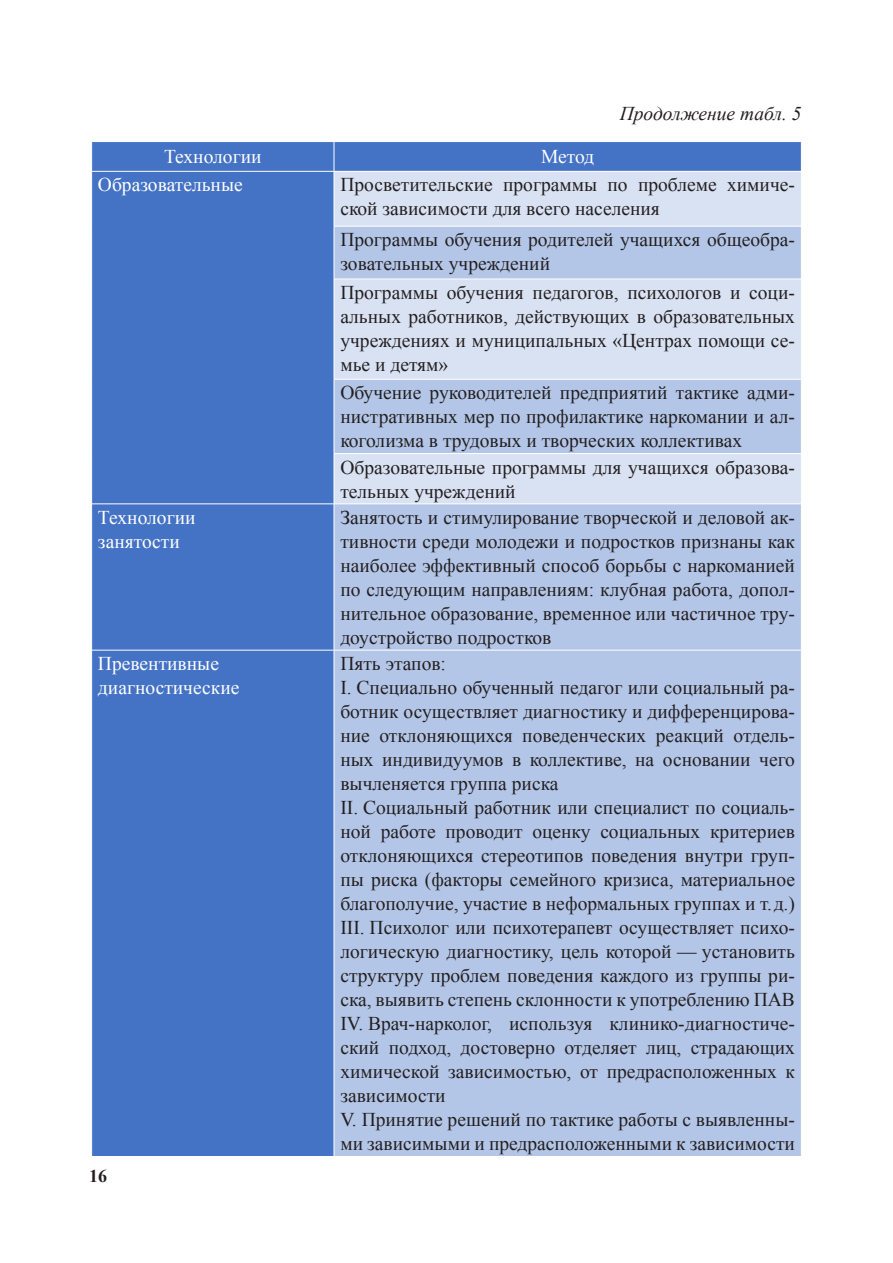
<style>
.page{position:relative;width:893px;height:1263px;background:#fff}
.page>*{position:absolute;margin:0;border:0;box-sizing:border-box;transform-origin:0 0}
.таблица{font:19.5px/24px "Times New Roman";color:#231f20;text-align:justify}
.таблица-2{font:19.5px/24px "Times New Roman";color:#fff}
.сл__таблица{font:italic 19.5px "Times New Roman";color:#231f20}
.t1{font:700 18px "Times New Roman";color:#231f20}
</style>
<div class="page">
<div style="left:92px;top:142px;width:709px;height:1014px;background:#4472c4"></div>
<div style="left:335px;top:172px;width:466px;height:54px;background:#d9e2f3"></div>
<svg style="left:335px;top:227px;width:466px;height:929px;background:#bacae8"></svg>
<hr style="left:92px;top:171px;width:242px;height:1px;background:#fff">
<hr style="left:334px;top:171px;width:467px;height:1px;background:#fff">
<hr style="left:334px;top:226px;width:467px;height:1px;background:#fff">
<hr style="left:334px;top:279px;width:467px;height:1px;background:#fff">
<hr style="left:334px;top:379px;width:467px;height:1px;background:#fff">
<hr style="left:334px;top:453px;width:467px;height:1px;background:#fff">
<hr style="left:92px;top:503px;width:242px;height:1px;background:#fff">
<hr style="left:334px;top:503px;width:467px;height:1px;background:#fff">
<hr style="left:92px;top:650px;width:242px;height:1px;background:#fff">
<hr style="left:334px;top:650px;width:467px;height:1px;background:#fff">
<hr style="left:334px;top:650px;width:1px;height:506px;background:#fff">
<svg style="left:334px;top:142px;width:1px;height:29px"></svg>
<hr style="left:334px;top:171px;width:1px;height:55px;background:#fff">
<hr style="left:334px;top:226px;width:1px;height:53px;background:#fff">
<hr style="left:334px;top:279px;width:1px;height:100px;background:#fff">
<hr style="left:334px;top:379px;width:1px;height:75px;background:#fff">
<hr style="left:334px;top:454px;width:1px;height:50px;background:#fff">
<hr style="left:334px;top:504px;width:1px;height:146px;background:#fff">
<p class="сл__таблица" style="left:620px;top:100px;width:183px">Продолжение табл. 5</p>
<p class="таблица-2" style="left:164px;top:144px;width:99px">Технологии</p>
<p class="таблица-2" style="left:541px;top:144px;width:55px">Метод</p>
<p class="таблица-2" style="left:98px;top:172px;width:146px">Образовательные</p>
<p class="таблица" style="left:340px;top:172px;width:456px">Просветительские программы по проблеме химиче&shy;ской зависимости для всего населения</p>
<p class="таблица" style="left:340px;top:227px;width:456px">Программы обучения родителей учащихся общеобра&shy;зовательных учреждений</p>
<p class="таблица" style="left:340px;top:280px;width:456px">Программы обучения педагогов, психологов и соци&shy;альных работников, действующих в образовательных учреждениях и муниципальных «Центрах помощи се&shy;мье и детям»</p>
<p class="таблица" style="left:340px;top:380px;width:456px">Обучение руководителей предприятий тактике адми&shy;нистративных мер по профилактике наркомании и ал&shy;коголизма в трудовых и творческих коллективах</p>
<p class="таблица" style="left:340px;top:455px;width:456px">Образовательные программы для учащихся образова&shy;тельных учреждений</p>
<p class="таблица-2" style="left:98px;top:505px;width:99px">Технологии занятости</p>
<p class="таблица" style="left:340px;top:505px;width:456px">Занятость и стимулирование творческой и деловой ак&shy;тивности среди молодежи и подростков признаны как наиболее эффективный способ борьбы с наркоманией по следующим направлениям: клубная работа, допол&shy;нительное образование, временное или частичное тру&shy;доустройство подростков</p>
<p class="таблица-2" style="left:98px;top:651px;width:143px">Превентивные диагностические</p>
<p class="таблица" style="left:340px;top:651px;width:107px">Пять этапов:</p>
<p class="таблица" style="left:340px;top:675px;width:456px">I. Специально обученный педагог или социальный ра&shy;ботник осуществляет диагностику и дифференцирова&shy;ние отклоняющихся поведенческих реакций отдель&shy;ных индивидуумов в коллективе, на основании чего вычленяется группа риска</p>
<p class="таблица" style="left:340px;top:795px;width:456px">II. Социальный работник или специалист по социаль&shy;ной работе проводит оценку социальных критериев отклоняющихся стереотипов поведения внутри груп&shy;пы риска (факторы семейного кризиса, материальное благополучие, участие в неформальных группах и т. д.)</p>
<p class="таблица" style="left:340px;top:915px;width:456px">III. Психолог или психотерапевт осуществляет психо&shy;логическую диагностику, цель которой — установить структуру проблем поведения каждого из группы ри&shy;ска, выявить степень склонности к употреблению ПАВ</p>
<p class="таблица" style="left:340px;top:1011px;width:456px">IV. Врач-нарколог, используя клинико-диагностиче&shy;ский подход, достоверно отделяет лиц, страдающих химической зависимостью, от предрасположенных к зависимости</p>
<p class="таблица" style="left:340px;top:1107px;width:456px">V. Принятие решений по тактике работы с выявленны&shy;ми зависимыми и предрасположенными к зависимости</p>
<p class="t1" style="left:89px;top:1163px;width:19px">16</p>
</div>
